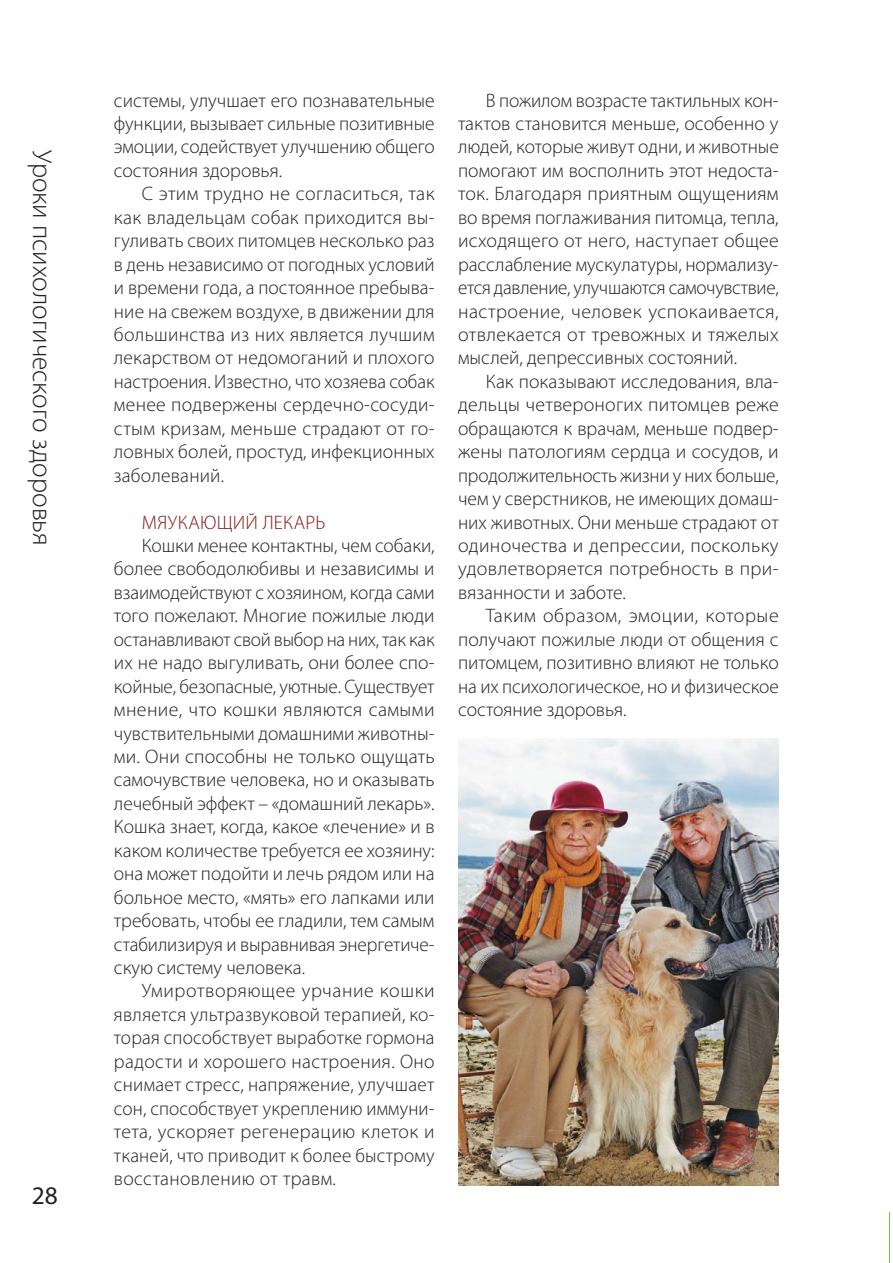
<style>
.page{position:relative;width:893px;height:1263px;background:#fff}
.page>*{position:absolute;margin:0;border:0;box-sizing:border-box;transform-origin:0 0}
.t1{font:300 27.3px "Myriad Pro";color:#231f20}
.t2{font:25.35px "Myriad Pro";color:#231f20}
.t3{font:300 19.5px/23.4px "Myriad Pro";color:#231f20;text-align:justify}
.t4{font:300 19.5px "Myriad Pro";letter-spacing:.015em;color:#851618}
</style>
<div class="page">
<img style="left:458px;top:739px;width:321px;height:446px">
<img style="left:889px;top:1212px;width:1px;height:51px">
<h1 class="t1" style="left:53px;top:150px;width:397px;rotate:90deg">Уроки психологического здоровья</h1>
<p class="t2" style="left:32px;top:1181px;width:28px">28</p>
<p class="t3" style="left:114px;top:90px;width:322px">системы, улучшает его познавательные функции, вызывает сильные позитивные эмоции, содействует улучшению общего состояния здоровья.</p>
<p class="t3" style="left:114px;top:183px;width:322px;text-indent:28px">С этим трудно не согласиться, так как владельцам собак приходится вы&shy;гуливать своих питомцев несколько раз в день независимо от погодных условий и времени года, а постоянное пребыва&shy;ние на свежем воздухе, в движении для большинства из них является лучшим лекарством от недомоганий и плохого настроения. Известно, что хозяева собак менее подвержены сердечно-сосуди&shy;стым кризам, меньше страдают от го&shy;ловных болей, простуд, инфекционных заболеваний.</p>
<p class="t4" style="left:142px;top:515px;width:185px">МЯУКАЮЩИЙ ЛЕКАРЬ</p>
<p class="t3" style="left:114px;top:535px;width:322px;text-indent:28px">Кошки менее контактны, чем собаки, более свободолюбивы и независимы и взаимодействуют с хозяином, когда сами того пожелают. Многие пожилые люди останавливают свой выбор на них, так как их не надо выгуливать, они более спо&shy;койные, безопасные, уютные. Существует мнение, что кошки являются самыми чувствительными домашними животны&shy;ми. Они способны не только ощущать самочувствие человека, но и оказывать лечебный эффект – «домашний лекарь».<br>Кошка знает, когда, какое «лечение» и в каком количестве требуется ее хозяину: она может подойти и лечь рядом или на больное место, «мять» его лапками или требовать, чтобы ее гладили, тем самым стабилизируя и выравнивая энергетиче&shy;скую систему человека.</p>
<p class="t3" style="left:114px;top:981px;width:322px;text-indent:28px">Умиротворяющее урчание кошки является ультразвуковой терапией, ко&shy;торая способствует выработке гормона радости и хорошего настроения. Оно снимает стресс, напряжение, улучшает сон, способствует укреплению иммуни&shy;тета, ускоряет регенерацию клеток и тканей, что приводит к более быстрому восстановлению от травм.</p>
<p class="t3" style="left:458px;top:90px;width:322px;text-indent:28px">В пожилом возрасте тактильных кон&shy;тактов становится меньше, особенно у людей, которые живут одни, и животные помогают им восполнить этот недоста&shy;ток. Благодаря приятным ощущениям во время поглаживания питомца, тепла, исходящего от него, наступает общее расслабление мускулатуры, нормализу&shy;ется давление, улучшаются самочувствие, настроение, человек успокаивается, отвлекается от тревожных и тяжелых мыслей, депрессивных состояний.</p>
<p class="t3" style="left:458px;top:371px;width:322px;text-indent:28px">Как показывают исследования, вла&shy;дельцы четвероногих питомцев реже обращаются к врачам, меньше подвер&shy;жены патологиям сердца и сосудов, и продолжительность жизни у них больше, чем у сверстников, не имеющих домаш&shy;них животных. Они меньше страдают от одиночества и депрессии, поскольку удовлетворяется потребность в при&shy;вязанности и заботе.</p>
<p class="t3" style="left:458px;top:605px;width:322px;text-indent:28px">Таким образом, эмоции, которые получают пожилые люди от общения с питомцем, позитивно влияют не только на их психологическое, но и физическое состояние здоровья.</p>
</div>
